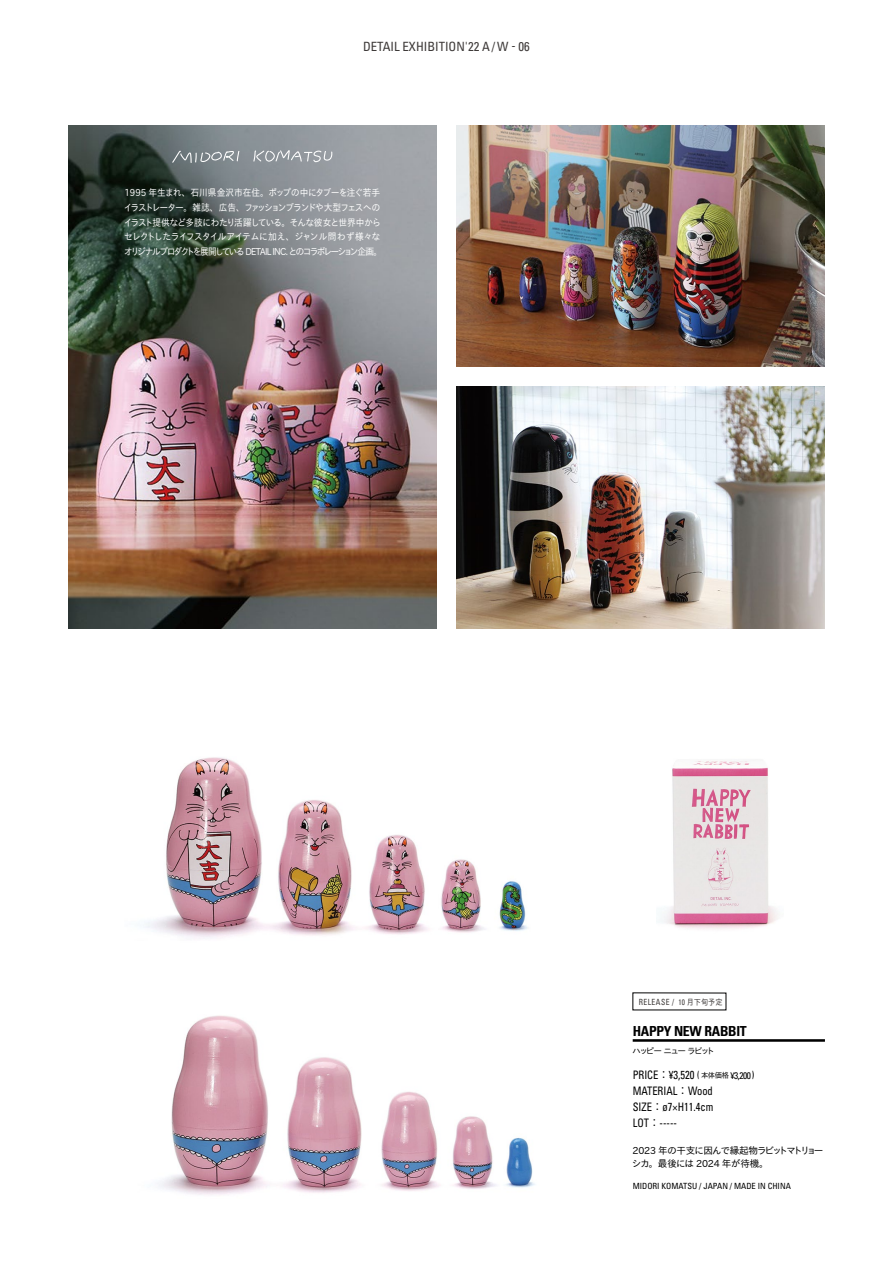
<style>
.page{position:relative;width:893px;height:1263px;background:#fff}
.page>*{position:absolute;margin:0;border:0;box-sizing:border-box;transform-origin:0 0}
.t1{font:700 condensed 13.8px "Univers";letter-spacing:-.02em;color:#000}
.t2{font:condensed 12.75px "Univers";color:#3e3a39}
.t3{font:condensed 11.7px/15.9px "Univers";color:#000;scale:.9 1}
.t4{font:9.6px/14.9px "IPAP Gothic";letter-spacing:-.08em;color:#fff;text-align:justify;scale:.91 1}
.t5{font:9.6px/13.8px "IPAP Gothic";letter-spacing:-.025em;color:#000}
.t6{font:condensed 8.55px "Univers";color:#000}
.t7{font:condensed 8.55px "Univers";letter-spacing:.06em;color:#3e3a39;scale:.9 1}
.t8{font:8.55px "IPAP Gothic";letter-spacing:-.025em;color:#000}
.s1{font-size:7.95px}
.s2{font-family:"IPAP Gothic";font-stretch:normal;font-size:7.95px}
.s3{font-family:"Koz Min Pr 6 N";font-stretch:normal}
.s4{font-size:9.6px}
.s5{font-family:"IPAP Gothic";font-stretch:normal;font-size:7.5px}
</style>
<div class="page">
<img style="left:456px;top:126px;width:369px;height:241px">
<img style="left:456px;top:387px;width:368px;height:241px">
<img style="left:68px;top:126px;width:368px;height:502px">
<img style="left:657px;top:761px;width:121px;height:168px">
<hr style="left:633px;top:1039px;width:192px;height:3px;background:#000">
<img style="left:143px;top:757px;width:385px;height:182px">
<img style="left:157px;top:1015px;width:378px;height:180px">
<svg style="left:253px;top:150px;width:79px;height:12px"></svg>
<svg style="left:172px;top:151px;width:68px;height:12px"></svg>
<h2 class="t2" style="left:363px;top:38px;width:168px">DETAIL EXHIBITION'22 A / W - 06</h2>
<p class="t4" style="left:124px;top:185px;width:283px">1995 年生まれ、石川県金沢市在住。ポップの中にタブーを注ぐ若手イラストレーター。雑誌、広告、ファッションブランドや大型フェスへのイラスト提供など多肢にわたり活躍している。そんな彼女と世界中からセレクトしたライフスタイルアイテムに加え、ジャンル問わず様々なオリジナルプロダクトを展開している DETAIL INC. とのコラボレーション企画。</p>
<p class="t7" style="left:639px;top:996px;width:95px">RELEASE / <span class="s1">10</span> <span class="s2">月下旬予定</span></p>
<h1 class="t1" style="left:633px;top:1022px;width:116px">HAPPY NEW RABBIT</h1>
<p class="t8" style="left:633px;top:1046px;width:83px">ハッピー ニュー ラビット</p>
<p class="t3" style="left:633px;top:1067px;width:137px">PRICE<span class="s3">：</span>¥3,520 <span class="s4">(</span> <span class="s5">本体価格</span> <span class="s4">¥3,200 )<br></span>MATERIAL<span class="s3">：</span>Wood<br>SIZE<span class="s3">：</span>ø7×H11.4cm<br>LOT<span class="s3">：</span>-----</p>
<p class="t5" style="left:633px;top:1143px;width:192px">2023 年の干支に因んで縁起物ラビットマトリョーシカ。最後には 2024 年が待機。</p>
<p class="t6" style="left:633px;top:1180px;width:160px">MIDORI KOMATSU / JAPAN / MADE IN CHINA</p>
</div>
